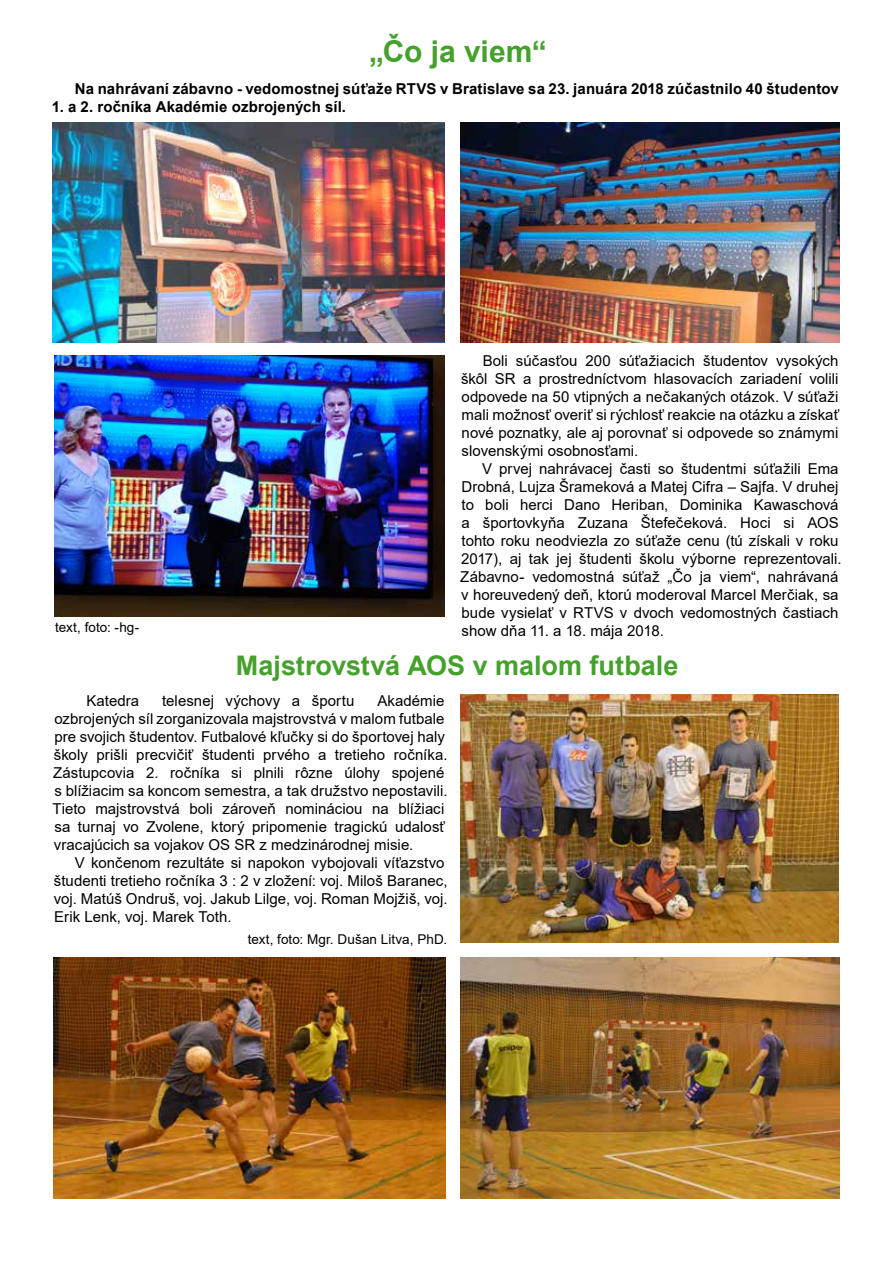
<style>
.page{position:relative;width:893px;height:1263px;background:#fff}
.page>*{position:absolute;margin:0;border:0;box-sizing:border-box;transform-origin:0 0}
.t1{font:700 30px "Arial";color:#44a12b}
.t2{font:700 27px "Arial";color:#44a12b}
.t3{font:15px/18px "Arial";color:#000}
.t4{font:700 15px "Arial";letter-spacing:.01em;color:#000}
.t5{font:13.5px "Arial";letter-spacing:.005em;color:#000}
</style>
<div class="page">
<img style="left:461px;top:694px;width:378px;height:249px">
<img style="left:461px;top:958px;width:378px;height:241px">
<img style="left:54px;top:957px;width:391px;height:241px">
<img style="left:53px;top:122px;width:391px;height:220px">
<img style="left:460px;top:122px;width:379px;height:220px">
<img style="left:54px;top:355px;width:390px;height:262px">
<h1 class="t1" style="left:369px;top:30px;width:179px">„Čo ja viem“</h1>
<p class="t4" style="left:75px;top:78px;width:766px">Na nahrávaní zábavno - vedomostnej súťaže RTVS v Bratislave sa 23. januára 2018 zúčastnilo 40 študentov</p>
<p class="t4" style="left:52px;top:96px;width:296px">1. a 2. ročníka Akadémie ozbrojených síl.</p>
<p class="t5" style="left:55px;top:618px;width:86px">text, foto: -hg-</p>
<p class="t3" style="left:461px;top:352px;width:380px;text-align:justify;text-indent:22px">Boli súčasťou 200 súťažiacich študentov vysokých škôl SR a prostredníctvom hlasovacích zariadení volili odpovede na 50 vtipných a nečakaných otázok. V súťaži mali možnosť overiť si rýchlosť reakcie na otázku a získať nové poznatky, ale aj porovnať si odpovede so známymi slovenskými osobnosťami.</p>
<p class="t3" style="left:460px;top:460px;width:383px;text-indent:22px">V prvej nahrávacej časti so študentmi súťažili Ema Drobná, Lujza Šrameková a Matej Cifra – Sajfa. V druhej to boli herci Dano Heriban, Dominika Kawaschová a športovkyňa Zuzana Štefečeková. Hoci si AOS tohto roku neodviezla zo súťaže cenu (tú získali v roku 2017), aj tak jej študenti školu výborne reprezentovali.<br>Zábavno- vedomostná súťaž „Čo ja viem“, nahrávaná v horeuvedený deň, ktorú moderoval Marcel Merčiak, sa bude vysielať v RTVS v dvoch vedomostných častiach show dňa 11. a 18. mája 2018.</p>
<h2 class="t2" style="left:236px;top:646px;width:444px">Majstrovstvá AOS v malom futbale</h2>
<p class="t3" style="left:52px;top:691px;width:397px;text-indent:325px">Akadémie ozbrojených síl zorganizovala majstrovstvá v malom futbale pre svojich študentov. Futbalové kľučky si do športovej haly školy prišli precvičiť študenti prvého a tretieho ročníka.<br>Zástupcovia 2. ročníka si plnili rôzne úlohy spojené s blížiacim sa koncom semestra, a tak družstvo nepostavili.<br>Tieto majstrovstvá boli zároveň nomináciou na blížiaci sa turnaj vo Zvolene, ktorý pripomenie tragickú udalosť vracajúcich sa vojakov OS SR z medzinárodnej misie.</p>
<p class="t3" style="left:54px;top:853px;width:395px;text-indent:21px">V končenom rezultáte si napokon vybojovali víťazstvo študenti tretieho ročníka 3 : 2 v zložení: voj. Miloš Baranec, voj. Matúš Ondruš, voj. Jakub Lilge, voj. Roman Mojžiš, voj.<br>Erik Lenk, voj. Marek Toth.</p>
<p class="t3" style="left:87px;top:691px;width:54px">Katedra</p>
<p class="t3" style="left:162px;top:691px;width:194px">telesnej výchovy a športu</p>
<p class="t5" style="left:248px;top:930px;width:201px">text, foto: Mgr. Dušan Litva, PhD.</p>
</div>
